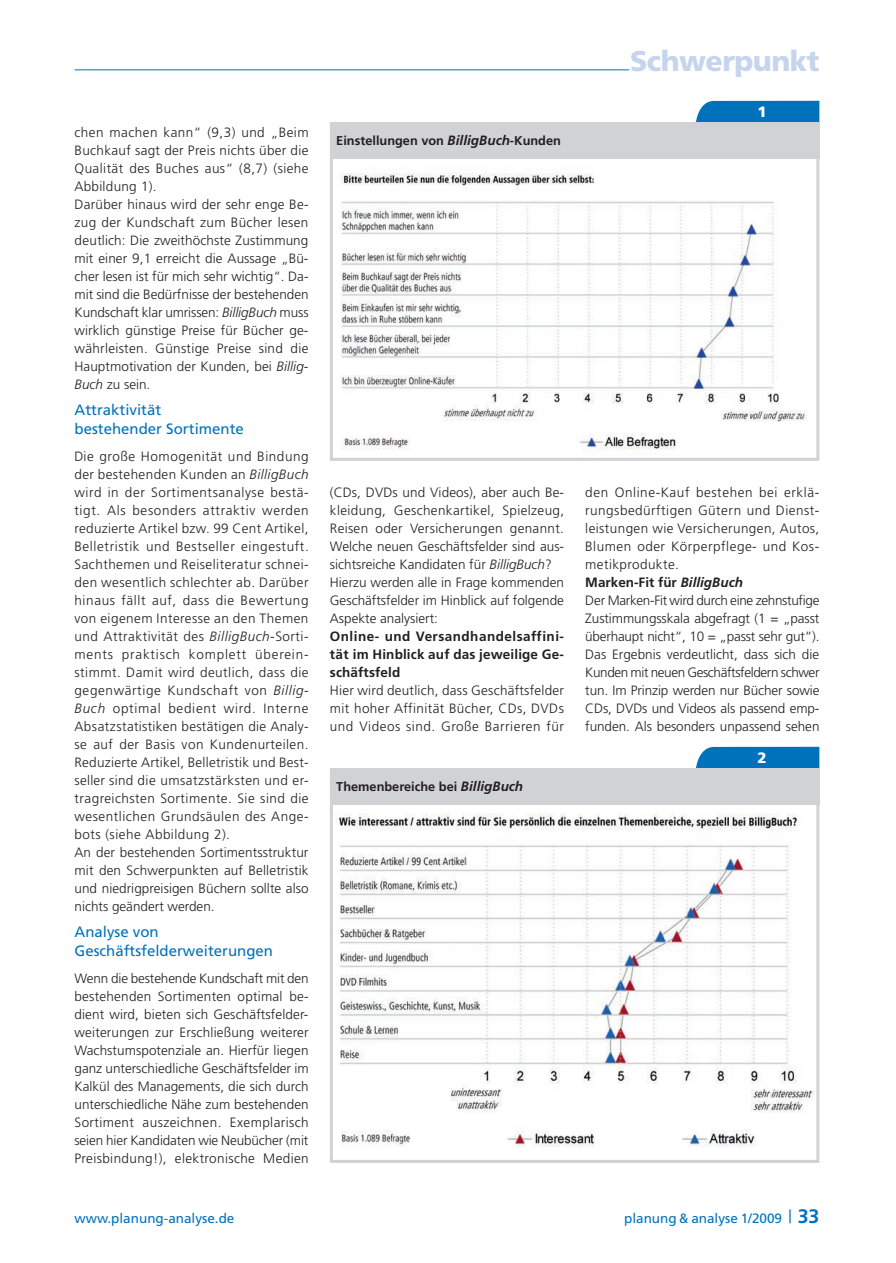
<style>
.page{position:relative;width:896px;height:1263px;background:#fff}
.page>*{position:absolute;margin:0;border:0;box-sizing:border-box;transform-origin:0 0}
.t1{font:900 28.5px "Frutiger";letter-spacing:-.02em;color:#c6d5ed}
.t2{font:15px/19.5px "Frutiger";color:#0072bc}
.t3{font:900 15px "Frutiger";color:#fff}
.t4{font:300 13.5px/18px "Frutiger";letter-spacing:.025em;color:#231f20}
.t5{font:300 13.5px/18px "Frutiger";letter-spacing:-.005em;color:#231f20}
.t6{font:300 13.5px/18px "Frutiger";color:#231f20}
.t7{font:700 13.5px/18px "Frutiger";letter-spacing:.01em;color:#231f20;text-align:justify}
.t8{font:13.5px "Frutiger";color:#0072bc}
.t9{font:700 12.75px "Frutiger";color:#231f20}
.s1{font-style:italic}
.s2{font-style:italic;font-size:13.5px}
.s3{font-weight:700}
.s4{font-weight:700;font-style:italic}
.s5{font-weight:300;font-size:18px}
.s6{font-weight:700;font-size:19.5px}
</style>
<div class="page">
<hr style="left:74px;top:69px;width:555px;height:1px;background:#0072bc">
<img style="left:334px;top:158px;width:481px;height:292px">
<div style="left:330px;top:122px;width:489px;height:339px;border:3px solid #d1d2d4"></div>
<div style="left:696px;top:101px;width:123px;height:21px;background:#0072bc"></div>
<div style="left:330px;top:122px;width:489px;height:36px;background:#d1d2d4"></div>
<img style="left:334px;top:804px;width:481px;height:343px">
<div style="left:330px;top:768px;width:489px;height:395px;border:3px solid #d1d2d4"></div>
<div style="left:696px;top:747px;width:123px;height:21px;background:#0072bc"></div>
<div style="left:330px;top:768px;width:489px;height:36px;background:#d1d2d4"></div>
<h1 class="t1" style="left:629px;top:43px;width:191px">Schwerpunkt</h1>
<p class="t4" style="left:74px;top:123px;width:235px">chen machen kann“ (9,3) und „Beim Buchkauf sagt der Preis nichts über die Qualität des Buches aus“ (8,7) (siehe Abbildung 1).<br>Darüber hinaus wird der sehr enge Be&shy;zug der Kundschaft zum Bücher lesen deutlich: Die zweithöchste Zustimmung mit einer 9,1 erreicht die Aussage „Bü&shy;cher lesen ist für mich sehr wichtig“. Da&shy;mit sind die Bedürfnisse der bestehenden Kundschaft klar umrissen: <span class="s1">BilligBuch</span> muss wirklich günstige Preise für Bücher ge&shy;währleisten. Günstige Preise sind die Hauptmotivation der Kunden, bei <span class="s1">Billig-Buch</span> zu sein.</p>
<p class="t2" style="left:74px;top:400px;width:171px">Attraktivität bestehender Sortimente</p>
<p class="t4" style="left:74px;top:447px;width:236px">Die große Homogenität und Bindung der bestehenden Kunden an <span class="s1">BilligBuch </span>wird in der Sortimentsanalyse bestä&shy;tigt. Als besonders attraktiv werden reduzierte Artikel bzw. 99 Cent Artikel, Belletristik und Bestseller eingestuft.<br>Sachthemen und Reiseliteratur schnei&shy;den wesentlich schlechter ab. Darüber hinaus fällt auf, dass die Bewertung von eigenem Interesse an den Themen und Attraktivität des <span class="s1">BilligBuch</span>-Sorti&shy;ments praktisch komplett überein&shy;stimmt. Damit wird deutlich, dass die gegenwärtige Kundschaft von <span class="s1">Billig-Buch</span> optimal bedient wird. Interne Absatzstatistiken bestätigen die Analy&shy;se auf der Basis von Kundenurteilen.<br>Reduzierte Artikel, Belletristik und Best&shy;seller sind die umsatzstärksten und er&shy;tragreichsten Sortimente. Sie sind die wesentlichen Grundsäulen des Ange&shy;bots (siehe Abbildung 2).<br>An der bestehenden Sortimentsstruktur mit den Schwerpunkten auf Belletristik und niedrigpreisigen Büchern sollte also nichts geändert werden.</p>
<p class="t2" style="left:74px;top:922px;width:200px">Analyse von<br>Geschäftsfelderweiterungen</p>
<p class="t4" style="left:74px;top:969px;width:236px;text-align:justify">Wenn die bestehende Kundschaft mit den bestehenden Sortimenten optimal be&shy;dient wird, bieten sich Geschäftsfelder&shy;weiterungen zur Erschließung weiterer Wachstumspotenziale an. Hierfür liegen ganz unterschiedliche Geschäftsfelder im Kalkül des Managements, die sich durch unterschiedliche Nähe zum bestehenden Sortiment auszeichnen. Exemplarisch seien hier Kandidaten wie Neubücher (mit Preisbindung!), elektronische Medien</p>
<p class="t9" style="left:336px;top:133px;width:226px">Einstellungen von <span class="s2">BilligBuch</span>-Kunden</p>
<p class="t6" style="left:330px;top:483px;width:236px">(CDs, DVDs und Videos), aber auch Be&shy;kleidung, Geschenkartikel, Spielzeug, Reisen oder Versicherungen genannt.<br>Welche neuen Geschäftsfelder sind aus&shy;sichtsreiche Kandidaten für <span class="s1">BilligBuch</span>?<br>Hierzu werden alle in Frage kommenden Geschäftsfelder im Hinblick auf folgende Aspekte analysiert:</p>
<p class="t7" style="left:330px;top:627px;width:235px">Online- und Versandhandelsaffini&shy;tät im Hinblick auf das jeweilige Ge&shy;schäftsfeld</p>
<p class="t4" style="left:330px;top:681px;width:235px;text-align:justify">Hier wird deutlich, dass Geschäftsfelder mit hoher Affinität Bücher, CDs, DVDs und Videos sind. Große Barrieren für</p>
<p class="t9" style="left:336px;top:779px;width:188px">Themenbereiche bei <span class="s2">BilligBuch</span></p>
<p class="t3" style="left:757px;top:102px;width:11px">1</p>
<p class="t5" style="left:585px;top:483px;width:235px">den Online-Kauf bestehen bei erklä&shy;rungsbedürftigen Gütern und Dienst&shy;leistungen wie Versicherungen, Autos, Blumen oder Körperpflege- und Kos&shy;metikprodukte.<br><span class="s3">Marken-Fit für</span> <span class="s4">BilligBuch<br></span>Der Marken-Fit wird durch eine zehnstufige Zustimmungsskala abgefragt (1 = „passt überhaupt nicht“, 10 = „passt sehr gut“).<br>Das Ergebnis verdeutlicht, dass sich die Kunden mit neuen Geschäftsfeldern schwer tun. Im Prinzip werden nur Bücher sowie CDs, DVDs und Videos als passend emp&shy;funden. Als besonders unpassend sehen</p>
<p class="t3" style="left:757px;top:748px;width:11px">2</p>
<p class="t8" style="left:74px;top:1210px;width:161px">www.planung-analyse.de</p>
<p class="t8" style="left:624px;top:1210px;width:197px">planung &amp; analyse 1/2009 <span class="s5">|</span> <span class="s6">33</span></p>
</div>
